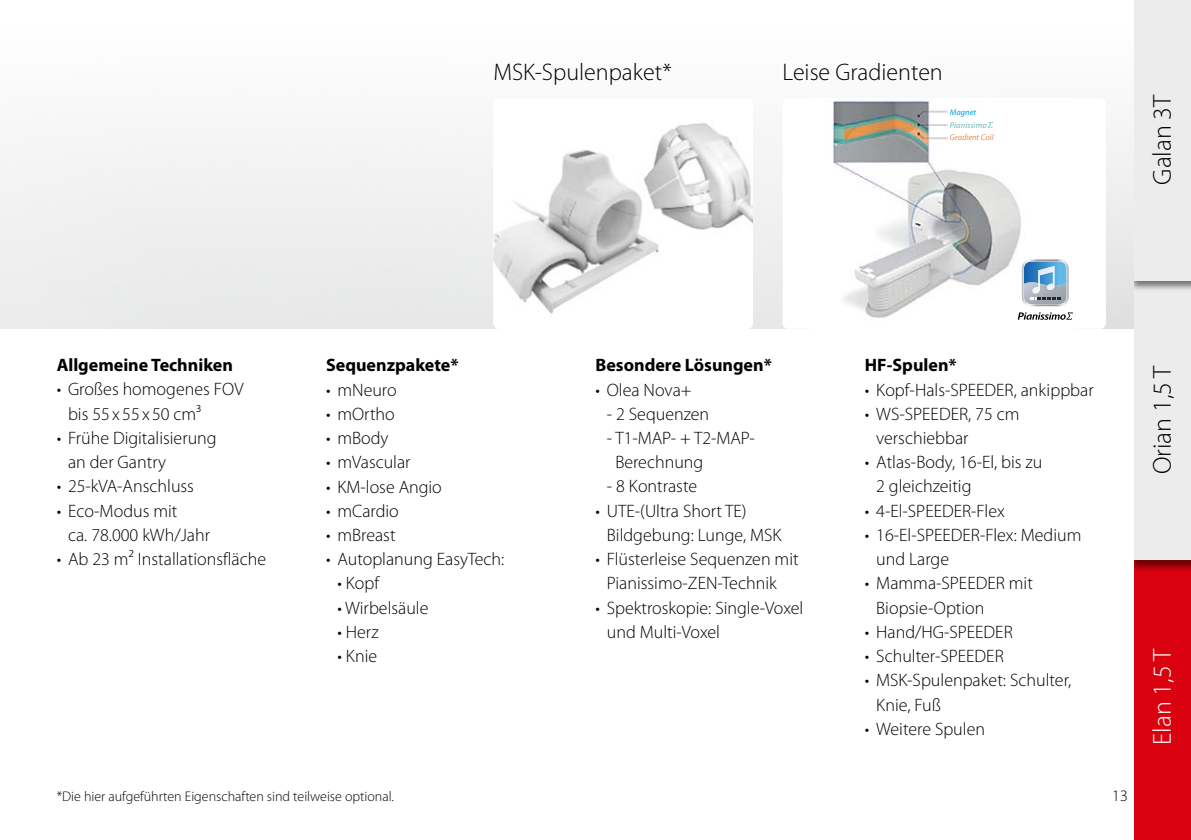
<style>
.page{position:relative;width:1191px;height:840px;background:#fff}
.page>*{position:absolute;margin:0;border:0;box-sizing:border-box;transform-origin:0 0}
.t1{font:300 26px "Myriad Pro";color:#000}
.t2{font:300 26px "Myriad Pro";color:#fff}
.t3{font:300 24px "Myriad Pro";color:#000}
.t4{font:300 18px/24.2px "Myriad Pro";color:#000}
.t5{font:700 18px "Myriad Pro";color:#000}
.t6{font:300 16px "Myriad Pro";color:#000}
.t7{font:300 14px "Myriad Pro";color:#000}
.t8{font:italic 8.4px "Myriad Pro";color:#e78d58}
.t9{font:italic 8.4px "Myriad Pro";letter-spacing:.01em;color:#68b8b7}
.t10{font:italic 8.4px "Myriad Pro";color:#009ee3}
</style>
<div class="page">
<img style="left:493px;top:98px;width:260px;height:230px">
<img style="left:831px;top:98px;width:242px;height:222px">
<div style="left:1134px;top:0;width:57px;height:839px;background:#da020e"></div>
<div style="left:1134px;top:0;width:57px;height:571px;background:#000;opacity:.5"></div>
<div style="left:1134px;top:0;width:57px;height:559px;background:#ececed"></div>
<div style="left:1134px;top:0;width:57px;height:291px;background:#000;opacity:.5"></div>
<div style="left:1134px;top:0;width:57px;height:280px;background:#ececed"></div>
<svg style="left:1021px;top:259px;width:47px;height:47px;background:#8badc8"></svg>
<img style="left:1032px;top:283px;width:22px;height:10px">
<svg style="left:1017px;top:312px;width:55px;height:7px"></svg>
<svg style="left:987px;top:122px;width:6px;height:5px"></svg>
<h2 class="t3" style="left:493px;top:59px;width:180px">MSK-Spulenpaket*</h2>
<h2 class="t3" style="left:782px;top:59px;width:162px">Leise Gradienten</h2>
<p class="t10" style="left:950px;top:107px;width:28px">Magnet</p>
<p class="t8" style="left:950px;top:132px;width:45px">Gradient Coil</p>
<p class="t9" style="left:950px;top:120px;width:38px">Pianissimo</p>
<h1 class="t1" style="left:1147px;top:185px;width:92px;rotate:-90deg">Galan 3T</h1>
<p class="t5" style="left:57px;top:353px;width:178px">Allgemeine Techniken</p>
<p class="t4" style="left:68px;top:377px;width:177px;text-indent:-11px">• Großes homogenes FOV bis 55 x 55 x 50 cm³</p>
<p class="t4" style="left:68px;top:426px;width:150px;text-indent:-11px">• Frühe Digitalisierung an der Gantry</p>
<p class="t4" style="left:57px;top:474px;width:139px">• 25-kVA-Anschluss</p>
<p class="t4" style="left:68px;top:498px;width:143px;text-indent:-11px">• Eco-Modus mit<br>ca. 78.000 kWh/Jahr</p>
<p class="t4" style="left:57px;top:547px;width:211px">• Ab 23 m² Installationsfläche</p>
<p class="t5" style="left:326px;top:353px;width:134px">Sequenzpakete*</p>
<p class="t4" style="left:326px;top:377px;width:72px">• mNeuro</p>
<p class="t4" style="left:326px;top:402px;width:70px">• mOrtho</p>
<p class="t4" style="left:326px;top:426px;width:64px">• mBody</p>
<p class="t4" style="left:326px;top:450px;width:86px">• mVascular</p>
<p class="t4" style="left:326px;top:474px;width:117px">• KM-lose Angio</p>
<p class="t4" style="left:326px;top:498px;width:74px">• mCardio</p>
<p class="t4" style="left:326px;top:523px;width:71px">• mBreast</p>
<p class="t4" style="left:326px;top:547px;width:180px">• Autoplanung EasyTech:</p>
<p class="t4" style="left:337px;top:571px;width:43px">• Kopf</p>
<p class="t4" style="left:337px;top:595px;width:93px">• Wirbelsäule</p>
<p class="t4" style="left:337px;top:619px;width:43px">• Herz</p>
<p class="t4" style="left:337px;top:644px;width:41px">• Knie</p>
<p class="t7" style="left:57px;top:788px;width:339px">*Die hier aufgeführten Eigenschaften sind teilweise optional.</p>
<p class="t5" style="left:595px;top:353px;width:178px">Besondere Lösungen*</p>
<p class="t4" style="left:595px;top:377px;width:98px">• Olea Nova+</p>
<p class="t4" style="left:607px;top:402px;width:104px">- 2 Sequenzen</p>
<p class="t4" style="left:615px;top:426px;width:141px;text-indent:-9px">- T1-MAP- + T2-MAP-<br>Berechnung</p>
<p class="t4" style="left:607px;top:474px;width:92px">- 8 Kontraste</p>
<p class="t4" style="left:607px;top:498px;width:176px;text-indent:-11px">• UTE-(Ultra Short TE)<br>Bildgebung: Lunge, MSK</p>
<p class="t4" style="left:595px;top:547px;width:205px;text-align:center">• Flüsterleise Sequenzen mit<br>Pianissimo-ZEN-Technik</p>
<p class="t4" style="left:607px;top:595px;width:198px;text-indent:-11px">• Spektroskopie: Single-Voxel und Multi-Voxel</p>
<p class="t5" style="left:865px;top:353px;width:93px">HF-Spulen*</p>
<p class="t4" style="left:865px;top:377px;width:230px">• Kopf-Hals-SPEEDER, ankippbar</p>
<p class="t4" style="left:876px;top:401px;width:145px;text-indent:-11px">• WS-SPEEDER, 75 cm verschiebbar</p>
<p class="t4" style="left:876px;top:450px;width:168px;text-indent:-11px">• Atlas-Body, 16-El, bis zu<br>2 gleichzeitig</p>
<p class="t4" style="left:865px;top:498px;width:141px">• 4-El-SPEEDER-Flex</p>
<p class="t4" style="left:876px;top:523px;width:207px;text-indent:-11px">• 16-El-SPEEDER-Flex: Medium und Large</p>
<p class="t4" style="left:876px;top:571px;width:158px;text-indent:-11px">• Mamma-SPEEDER mit<br>Biopsie-Option</p>
<p class="t4" style="left:865px;top:619px;width:149px">• Hand/HG-SPEEDER</p>
<p class="t4" style="left:865px;top:644px;width:140px">• Schulter-SPEEDER</p>
<p class="t4" style="left:876px;top:668px;width:197px;text-indent:-11px">• MSK-Spulenpaket: Schulter,<br>Knie, Fuß</p>
<p class="t4" style="left:865px;top:716px;width:122px">• Weitere Spulen</p>
<p class="t6" style="left:1112px;top:786px;width:17px">13</p>
<h1 class="t1" style="left:1147px;top:474px;width:111px;rotate:-90deg">Orian 1,5 T</h1>
<h1 class="t2" style="left:1147px;top:744px;width:98px;rotate:-90deg">Elan 1,5 T</h1>
</div>
